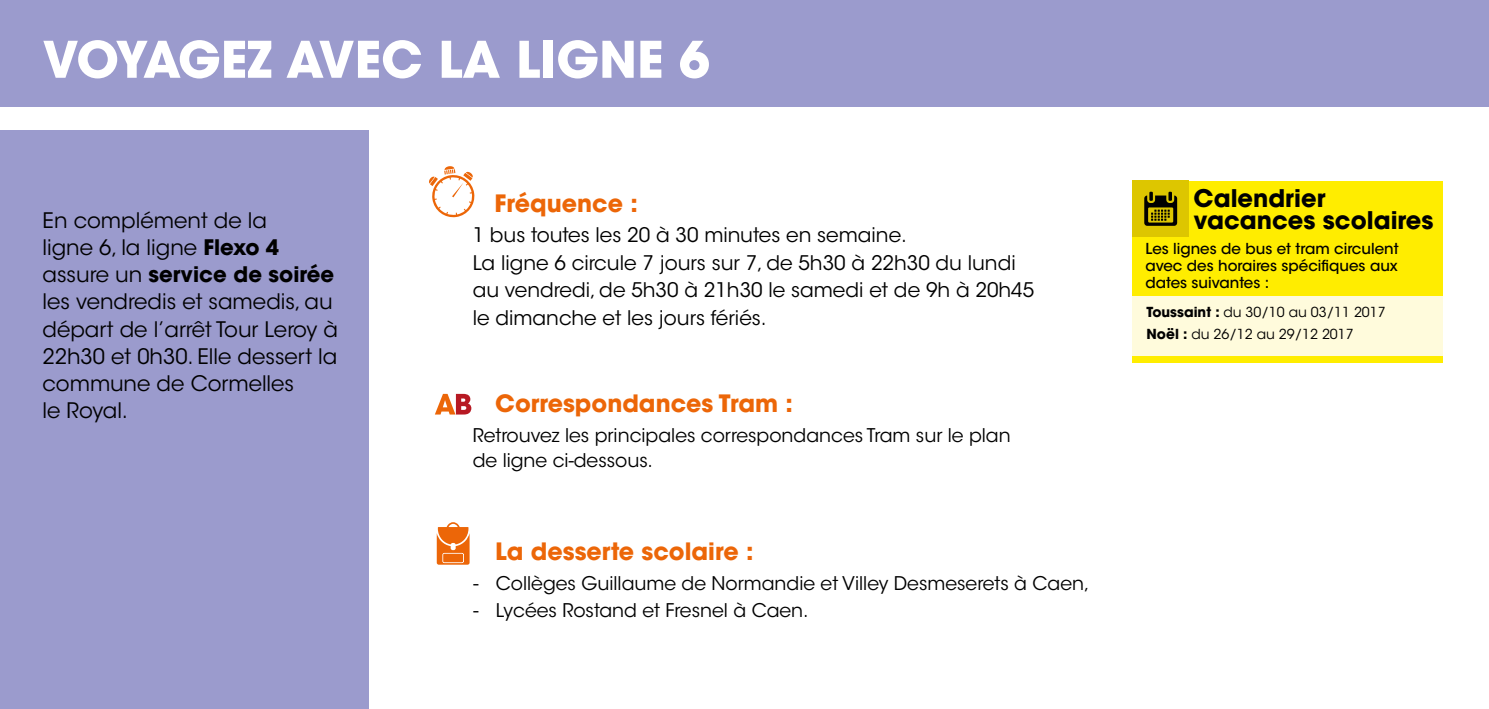
<style>
.page{position:relative;width:1489px;height:709px;background:#fff}
.page>*{position:absolute;margin:0;border:0;box-sizing:border-box;transform-origin:0 0}
.t1{font:700 50px "ITC Avant Garde Std";color:#fff}
.t2{font:700 24.25px/21.2px "ITC Avant Garde Std";color:#000}
.t3{font:700 23.75px "ITC Avant Garde Std";color:#ec6608}
.t4{font:21.25px/27px "ITC Avant Garde Std";color:#000}
.t5{font:20px/27.5px "ITC Avant Garde Std";color:#000}
.t6{font:18.75px/25px "ITC Avant Garde Std";color:#000}
.t7{font:500 15px/17px "ITC Avant Garde Std";color:#000;text-align:justify}
.t8{font:13.75px/22px "ITC Avant Garde Std";color:#000}
.s1{font-weight:700}
</style>
<div class="page">
<svg style="left:435px;top:393px;width:37px;height:22px"></svg>
<svg style="left:429px;top:166px;width:46px;height:52px"></svg>
<svg style="left:437px;top:522px;width:32px;height:42px"></svg>
<div style="left:1132px;top:294px;width:310px;height:62px;background:#fffbdc"></div>
<div style="left:1132px;top:181px;width:310px;height:114px;background:#ffed00"></div>
<div style="left:1132px;top:181px;width:56px;height:56px;background:#ddc600"></div>
<svg style="left:1144px;top:192px;width:33px;height:34px"></svg>
<div style="left:1132px;top:356px;width:310px;height:6px;background:#ffed00"></div>
<div style="left:0;top:0;width:1488px;height:106px;background:#9b9bcd"></div>
<div style="left:0;top:130px;width:369px;height:579px;background:#9b9bcd"></div>
<h1 class="t1" style="left:43px;top:27px;width:668px">VOYAGEZ AVEC LA LIGNE 6</h1>
<p class="t4" style="left:43px;top:207px;width:297px">En complément de la<br>ligne 6, la ligne <span class="s1">Flexo 4 </span>assure un <span class="s1">service de soirée </span>les vendredis et samedis, au départ de l’arrêt Tour Leroy à<br>22h30 et 0h30. Elle dessert la commune de Cormelles<br>le Royal.</p>
<p class="t3" style="left:494px;top:188px;width:145px">Fréquence :</p>
<p class="t5" style="left:472px;top:222px;width:563px">1 bus toutes les 20 à 30 minutes en semaine.<br>La ligne 6 circule 7 jours sur 7, de 5h30 à 22h30 du lundi au vendredi, de 5h30 à 21h30 le samedi et de 9h à 20h45 le dimanche et les jours fériés.</p>
<p class="t3" style="left:495px;top:388px;width:299px">Correspondances Tram :</p>
<p class="t6" style="left:472px;top:422px;width:539px">Retrouvez les principales correspondances Tram sur le plan de ligne ci-dessous.</p>
<p class="t3" style="left:495px;top:536px;width:260px">La desserte scolaire :</p>
<p class="t6" style="left:473px;top:570px;width:617px">- Collèges Guillaume de Normandie et Villey Desmeserets à Caen,</p>
<p class="t6" style="left:473px;top:598px;width:337px">- Lycées Rostand et Fresnel à Caen.</p>
<p class="t2" style="left:1193px;top:188px;width:241px">Calendrier vacances scolaires</p>
<p class="t7" style="left:1145px;top:240px;width:255px">Les lignes de bus et tram circulent avec des horaires spécifiques aux dates suivantes :</p>
<p class="t8" style="left:1146px;top:301px;width:241px"><span class="s1">Toussaint :</span> du 30/10 au 03/11 2017<br><span class="s1">Noël :</span> du 26/12 au 29/12 2017</p>
</div>
